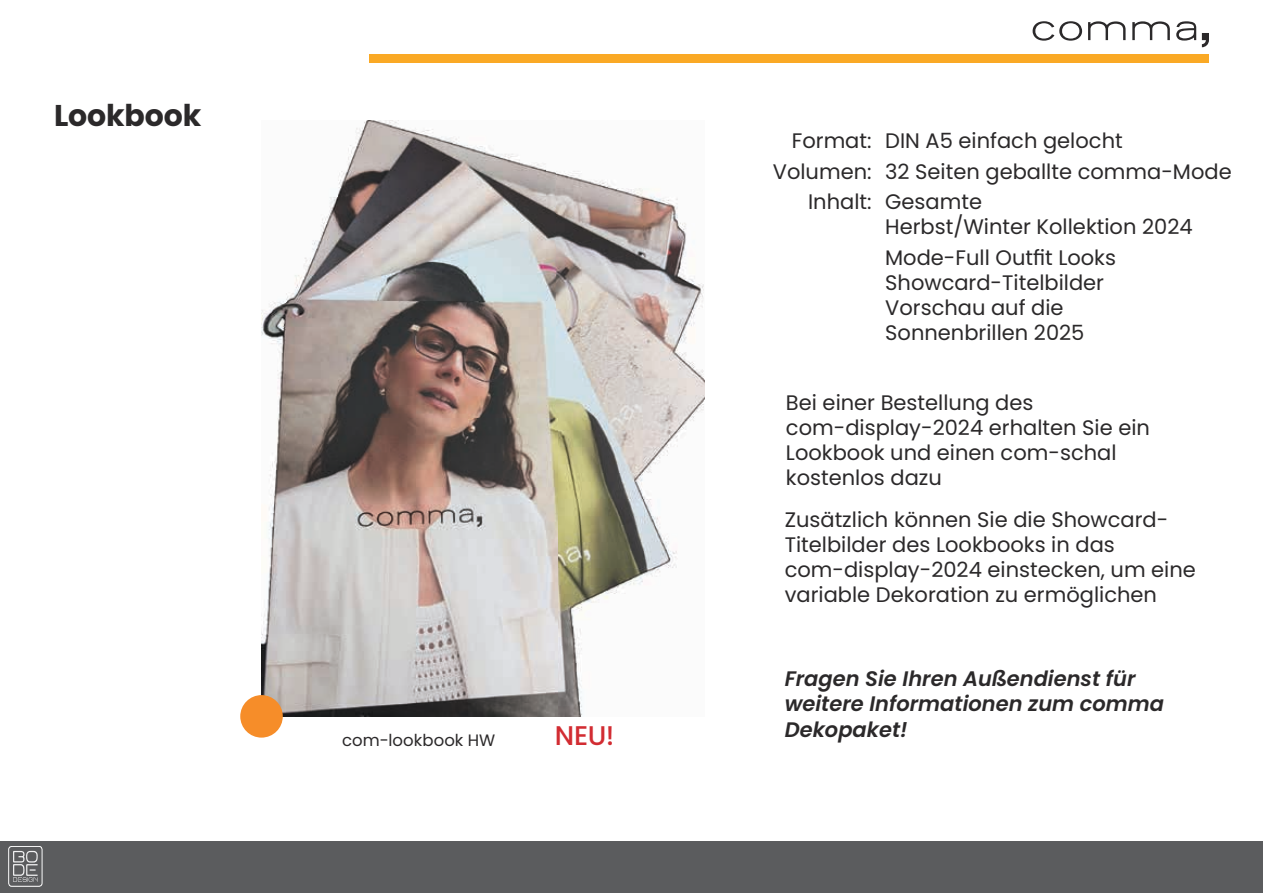
<style>
.page{position:relative;width:1263px;height:893px;background:#fff}
.page>*{position:absolute;margin:0;border:0;box-sizing:border-box;transform-origin:0 0}
.t1{font:700 30px "Poppins";letter-spacing:-.005em;color:#2b292a}
.t2{font:500 27px "Poppins";color:#d22c32}
.t3{font:21px/25.2px "Poppins";color:#2b292a}
.t4{font:italic 600 21px/25.2px "Poppins";color:#2b292a}
.t5{font:16.5px "Poppins";color:#2b292a}
</style>
<div class="page">
<div style="left:369px;top:54px;width:840px;height:9px;background:#faa925"></div>
<div style="left:0;top:842px;width:1263px;height:51px;background:#5b5c5e"></div>
<div style="left:9px;top:846px;width:33px;height:40px;border:1px solid #fff;border-radius:3px"></div>
<svg style="left:13px;top:851px;width:25px;height:31px"></svg>
<svg style="left:1032px;top:21px;width:50px;height:20px"></svg>
<svg style="left:1088px;top:21px;width:37px;height:19px"></svg>
<svg style="left:1132px;top:21px;width:38px;height:19px"></svg>
<svg style="left:1176px;top:21px;width:20px;height:20px"></svg>
<svg style="left:1202px;top:33px;width:7px;height:14px"></svg>
<img style="left:261px;top:120px;width:443px;height:596px">
<div style="left:240px;top:695px;width:43px;height:43px;background:#f68d29;border-radius:50%"></div>
<h1 class="t1" style="left:54px;top:98px;width:149px">Lookbook</h1>
<p class="t5" style="left:342px;top:730px;width:155px">com-lookbook HW</p>
<p class="t2" style="left:555px;top:724px;width:61px">NEU!</p>
<p class="t3" style="left:792px;top:129px;width:332px">Format: DIN A5 einfach gelocht</p>
<p class="t3" style="left:885px;top:189px;width:309px;text-indent:-77px">Inhalt: Gesamte<br>Herbst/Winter Kollektion 2024</p>
<p class="t3" style="left:885px;top:245px;width:232px">Mode-Full Outfit Looks<br>Showcard-Titelbilder<br>Vorschau auf die<br>Sonnenbrillen 2025</p>
<p class="t3" style="left:885px;top:159px;width:348px">32 Seiten geballte comma-Mode</p>
<p class="t3" style="left:773px;top:159px;width:100px">Volumen:</p>
<p class="t3" style="left:786px;top:390px;width:365px">Bei einer Bestellung des com-display-2024 erhalten Sie ein<br>Lookbook und einen com-schal kostenlos dazu</p>
<p class="t3" style="left:785px;top:507px;width:413px">Zusätzlich können Sie die Showcard-Titelbilder des Lookbooks in das com-display-2024 einstecken, um eine variable Dekoration zu ermöglichen</p>
<p class="t4" style="left:785px;top:668px;width:381px">Fragen Sie Ihren Auflendienst f¸r weitere Informationen zum comma<br>Dekopaket!</p>
</div>
